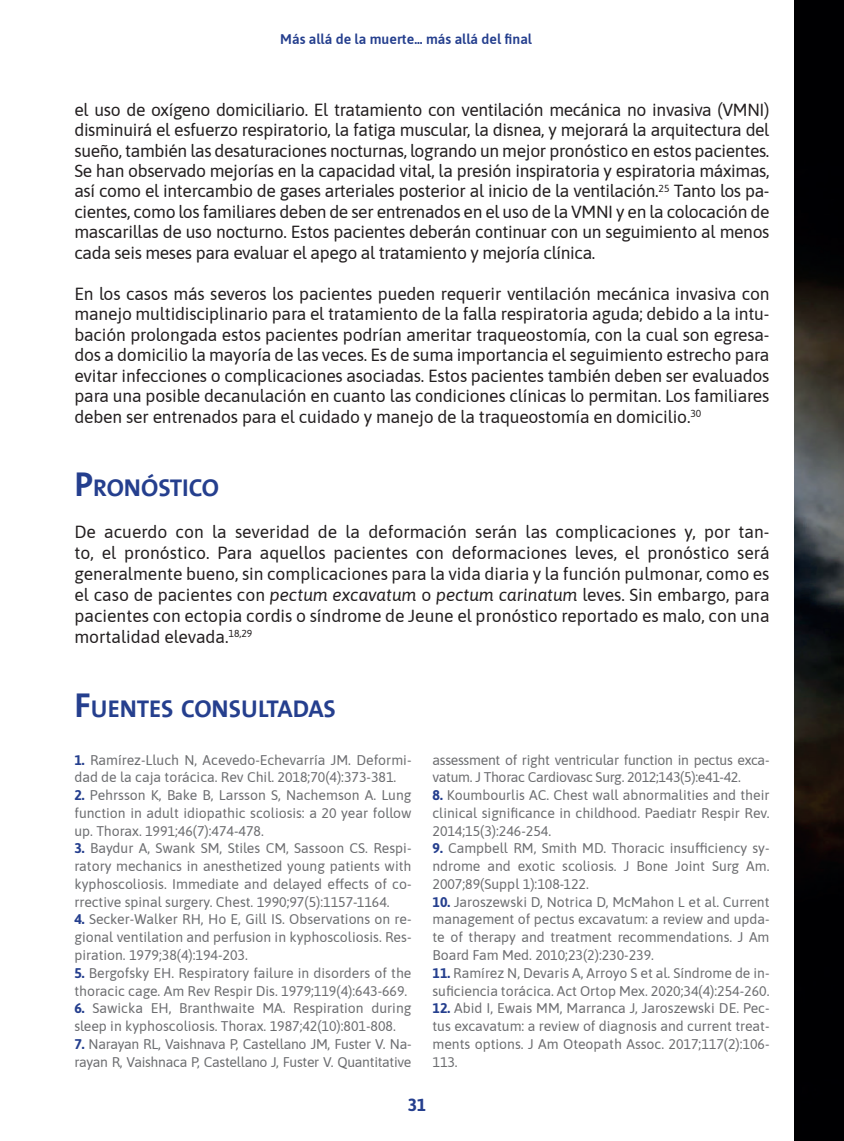
<style>
.page{position:relative;width:844px;height:1141px;background:#fff}
.page>*{position:absolute;margin:0;border:0;box-sizing:border-box;transform-origin:0 0}
.subtitulo{font:24.5px "The Sans Bold Caps";color:#253f8e}
.texto_gral{font:17.5px/20.5px "Asap";letter-spacing:-.01em;color:#231f20;text-align:justify}
.t1{font:700 17.5px "Asap";color:#253f8e}
.bibliografias{font:14px/17.7px "Asap";color:#6c6d70;text-align:justify}
.bibliografias-2{font:14px/17.7px "Asap";letter-spacing:-.02em;color:#6c6d70}
.t2{font:600 14px "Asap";color:#253f8e}
.s1{font-size:35px}
.s2{font-style:italic}
.s3{font-weight:700;color:#253f8e}
</style>
<div class="page">
<img style="left:794px;top:0;width:49px;height:1141px">
<p class="t2" style="left:280px;top:30px;width:253px">Más allá de la muerte... más allá del final</p>
<p class="texto_gral" style="left:74px;top:98px;width:696px">el uso de oxígeno domiciliario. El tratamiento con ventilación mecánica no invasiva (VMNI) disminuirá el esfuerzo respiratorio, la fatiga muscular, la disnea, y mejorará la arquitectura del sueño, también las desaturaciones nocturnas, logrando un mejor pronóstico en estos pacientes.<br>Se han observado mejorías en la capacidad vital, la presión inspiratoria y espiratoria máximas, así como el intercambio de gases arteriales posterior al inicio de la ventilación.<sup>25</sup> Tanto los pa&shy;cientes, como los familiares deben de ser entrenados en el uso de la VMNI y en la colocación de mascarillas de uso nocturno. Estos pacientes deberán continuar con un seguimiento al menos cada seis meses para evaluar el apego al tratamiento y mejoría clínica.</p>
<p class="texto_gral" style="left:74px;top:283px;width:696px">En los casos más severos los pacientes pueden requerir ventilación mecánica invasiva con manejo multidisciplinario para el tratamiento de la falla respiratoria aguda; debido a la intu&shy;bación prolongada estos pacientes podrían ameritar traqueostomía, con la cual son egresa&shy;dos a domicilio la mayoría de las veces. Es de suma importancia el seguimiento estrecho para evitar infecciones o complicaciones asociadas. Estos pacientes también deben ser evaluados para una posible decanulación en cuanto las condiciones clínicas lo permitan. Los familiares deben ser entrenados para el cuidado y manejo de la traqueostomía en domicilio.<sup>30</sup></p>
<p class="subtitulo" style="left:74px;top:467px;width:146px"><span class="s1">P</span>RONÓSTICO</p>
<p class="texto_gral" style="left:74px;top:521px;width:696px;line-height:21px">De acuerdo con la severidad de la deformación serán las complicaciones y, por tan&shy;to, el pronóstico. Para aquellos pacientes con deformaciones leves, el pronóstico será generalmente bueno, sin complicaciones para la vida diaria y la función pulmonar, como es el caso de pacientes con <span class="s2">pectum excavatum</span> o <span class="s2">pectum carinatum</span> leves. Sin embargo, para pacientes con ectopia cordis o síndrome de Jeune el pronóstico reportado es malo, con una mortalidad elevada.<sup>18,29</sup></p>
<p class="subtitulo" style="left:74px;top:688px;width:263px"><span class="s1">F</span>UENTES CONSULTADAS</p>
<p class="bibliografias" style="left:74px;top:750px;width:338px"><span class="s3">1.</span> Ramírez-Lluch N, Acevedo-Echevarría JM. Deformi&shy;dad de la caja torácica. Rev Chil. 2018;70(4):373-381.</p>
<p class="bibliografias" style="left:74px;top:786px;width:338px"><span class="s3">2.</span> Pehrsson K, Bake B, Larsson S, Nachemson A. Lung function in adult idiopathic scoliosis: a 20 year follow up. Thorax. 1991;46(7):474-478.</p>
<p class="bibliografias" style="left:74px;top:839px;width:338px"><span class="s3">3.</span> Baydur A, Swank SM, Stiles CM, Sassoon CS. Respi&shy;ratory mechanics in anesthetized young patients with kyphoscoliosis. Immediate and delayed effects of co&shy;rrective spinal surgery. Chest. 1990;97(5):1157-1164.</p>
<p class="bibliografias" style="left:74px;top:910px;width:338px"><span class="s3">4.</span> Secker-Walker RH, Ho E, Gill IS. Observations on re&shy;gional ventilation and perfusion in kyphoscoliosis. Res&shy;piration. 1979;38(4):194-203.</p>
<p class="bibliografias" style="left:74px;top:963px;width:338px"><span class="s3">5.</span> Bergofsky EH. Respiratory failure in disorders of the thoracic cage. Am Rev Respir Dis. 1979;119(4):643-669.</p>
<p class="bibliografias" style="left:74px;top:999px;width:338px"><span class="s3">6.</span> Sawicka EH, Branthwaite MA. Respiration during sleep in kyphoscoliosis. Thorax. 1987;42(10):801-808.</p>
<p class="bibliografias-2" style="left:74px;top:1034px;width:338px"><span class="s3">7.</span> Narayan RL, Vaishnava P, Castellano JM, Fuster V. Na&shy;rayan R, Vaishnaca P, Castellano J, Fuster V. Quantitative</p>
<p class="bibliografias-2" style="left:432px;top:750px;width:338px">assessment of right ventricular function in pectus exca&shy;vatum. J Thorac Cardiovasc Surg. 2012;143(5):e41-42.</p>
<p class="bibliografias" style="left:432px;top:786px;width:338px"><span class="s3">8.</span> Koumbourlis AC. Chest wall abnormalities and their clinical significance in childhood. Paediatr Respir Rev.<br>2014;15(3):246-254.</p>
<p class="bibliografias" style="left:432px;top:839px;width:338px"><span class="s3">9.</span> Campbell RM, Smith MD. Thoracic insufficiency sy&shy;ndrome and exotic scoliosis. J Bone Joint Surg Am.<br>2007;89(Suppl 1):108-122.</p>
<p class="bibliografias" style="left:432px;top:892px;width:338px"><span class="s3">10.</span> Jaroszewski D, Notrica D, McMahon L et al. Current management of pectus excavatum: a review and upda&shy;te of therapy and treatment recommendations. J Am Board Fam Med. 2010;23(2):230-239.</p>
<p class="bibliografias" style="left:432px;top:963px;width:338px"><span class="s3">11.</span> Ramírez N, Devaris A, Arroyo S et al. Síndrome de in&shy;suficiencia torácica. Act Ortop Mex. 2020;34(4):254-260.</p>
<p class="bibliografias" style="left:432px;top:999px;width:338px"><span class="s3">12.</span> Abid I, Ewais MM, Marranca J, Jaroszewski DE. Pec&shy;tus excavatum: a review of diagnosis and current treat&shy;ments options. J Am Oteopath Assoc. 2017;117(2):106- 113.</p>
<p class="t1" style="left:407px;top:1093px;width:20px">31</p>
</div>
